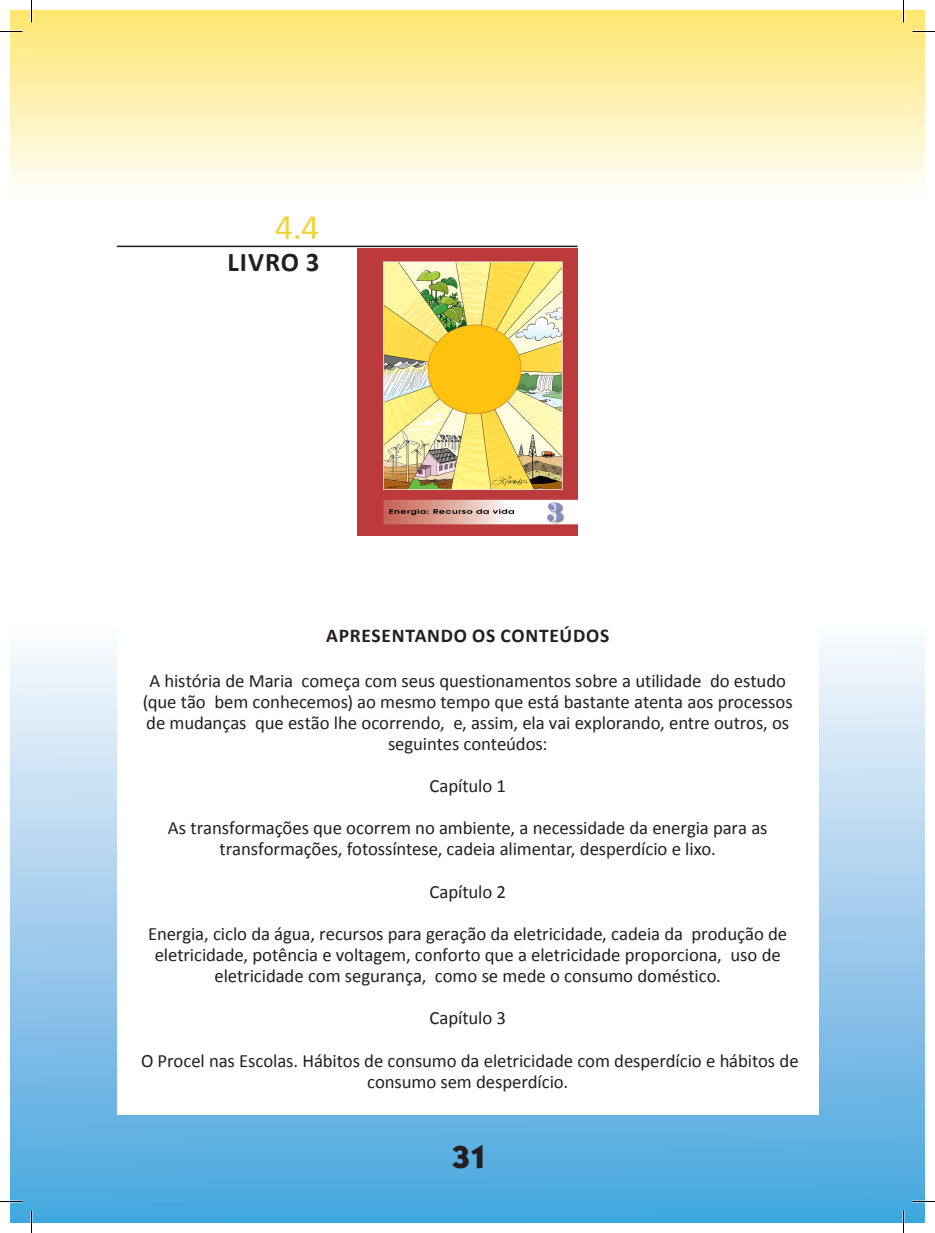
<style>
.page{position:relative;width:935px;height:1233px;background:#fff}
.page>*{position:absolute;margin:0;border:0;box-sizing:border-box;transform-origin:0 0}
.Numeração{font:36px "Calibri";color:#f1d43d}
.Subtítulos{font:700 27px "Calibri";letter-spacing:.035em;color:#231f20}
.t1{font:27px "Kabel Bd Normal";color:#231f20}
.Subtítulos-2{font:700 19.5px "Calibri";letter-spacing:.04em;color:#231f20}
.Texto{font:18.75px/21px "Calibri";letter-spacing:-.005em;color:#231f20;text-align:center}
</style>
<div class="page">
<div style="left:32px;top:626px;width:892px;height:596px;background:linear-gradient(to bottom,#fbf9fd,#49a5de)"></div>
<div style="left:10px;top:626px;width:22px;height:596px;background:linear-gradient(to bottom,#fbf9fd,#49a5de)"></div>
<div style="left:10px;top:10px;width:22px;height:190px;background:linear-gradient(to bottom,#ffe771,#fefefc)"></div>
<div style="left:32px;top:10px;width:892px;height:190px;background:linear-gradient(to bottom,#ffe66e,#fefefd)"></div>
<div style="left:117px;top:200px;width:701px;height:914px;background:#fff"></div>
<hr style="left:117px;top:245px;width:460px;height:2px;background:#231f20">
<img style="left:357px;top:249px;width:220px;height:287px">
<hr style="left:0;top:1200px;width:22px;height:2px;background:#fff">
<hr style="left:912px;top:1200px;width:23px;height:2px;background:#fff">
<hr style="left:902px;top:0;width:2px;height:23px;background:#fff">
<hr style="left:902px;top:1210px;width:2px;height:22px;background:#fff">
<svg style="left:0;top:31px;width:22px;height:1px"></svg>
<svg style="left:912px;top:31px;width:23px;height:1px"></svg>
<svg style="left:0;top:1201px;width:22px;height:1px"></svg>
<svg style="left:912px;top:1201px;width:23px;height:1px"></svg>
<svg style="left:31px;top:0;width:1px;height:23px"></svg>
<svg style="left:31px;top:1210px;width:1px;height:22px"></svg>
<svg style="left:903px;top:0;width:1px;height:23px"></svg>
<svg style="left:903px;top:1210px;width:1px;height:22px"></svg>
<p class="Numeração" style="left:275px;top:204px;width:46px">4.4</p>
<p class="Subtítulos" style="left:227px;top:245px;width:94px">LIVRO 3</p>
<p class="Subtítulos-2" style="left:326px;top:622px;width:284px">APRESENTANDO OS CONTEÚDOS</p>
<p class="Texto" style="left:143px;top:670px;width:651px">A história de Maria começa com seus questionamentos sobre a utilidade do estudo (que tão bem conhecemos) ao mesmo tempo que está bastante atenta aos processos de mudanças que estão lhe ocorrendo, e, assim, ela vai explorando, entre outros, os seguintes conteúdos:</p>
<p class="Texto" style="left:429px;top:775px;width:78px">Capítulo 1</p>
<p class="Texto" style="left:168px;top:817px;width:601px">As transformações que ocorrem no ambiente, a necessidade da energia para as transformações, fotossíntese, cadeia alimentar, desperdício e lixo.</p>
<p class="Texto" style="left:429px;top:881px;width:78px">Capítulo 2</p>
<p class="Texto" style="left:148px;top:923px;width:640px">Energia, ciclo da água, recursos para geração da eletricidade, cadeia da produção de eletricidade, potência e voltagem, conforto que a eletricidade proporciona, uso de eletricidade com segurança, como se mede o consumo doméstico.</p>
<p class="Texto" style="left:429px;top:1007px;width:78px">Capítulo 3</p>
<p class="Texto" style="left:141px;top:1049px;width:659px">O Procel nas Escolas. Hábitos de consumo da eletricidade com desperdício e hábitos de consumo sem desperdício.</p>
<p class="t1" style="left:451px;top:1137px;width:34px">31</p>
</div>
